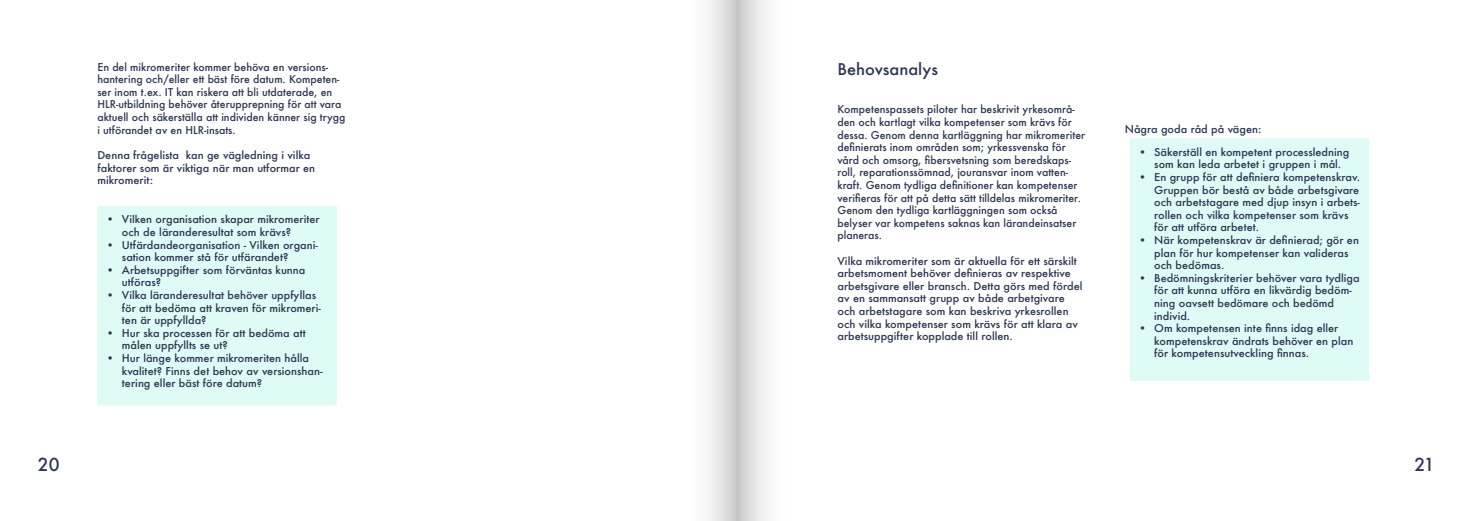
<style>
.page{position:relative;width:1474px;height:521px;background:#fff}
.page>*{position:absolute;margin:0;border:0;box-sizing:border-box;transform-origin:0 0}
.t1{font:500 17.5px "Futura";color:#2d3751}
.t2{font:500 15.75px "Futura";color:#2d3751;scale:1.04 1}
.t3{font:500 10.5px/12.6px "Futura";color:#2d3751;scale:1.04 1}
.t4{font:500 10.5px/12.6px "Futura";color:#2d3751}
</style>
<div class="page">
<div style="left:102px;top:210px;width:230px;height:191px;background:#defbf6"></div>
<div style="left:97px;top:206px;width:240px;height:199px;border:9px solid #defbf6"></div>
<div style="left:1134px;top:143px;width:230px;height:233px;background:#defbf6"></div>
<div style="left:1129px;top:138px;width:239px;height:243px;border:9px solid #defbf6"></div>
<div style="left:737px;top:0;width:49px;height:521px;background:linear-gradient(to right,#d0cfcf,#fff)"></div>
<div style="left:687px;top:0;width:50px;height:521px;background:linear-gradient(to right,#fff,#d2d2d2)"></div>
<p class="t4" style="left:97px;top:60px;width:249px">En del mikromeriter kommer behöva en versions&shy;hantering och/eller ett bäst före datum. Kompeten&shy;ser inom t.ex. IT kan riskera att bli utdaterade, en HLR-utbildning behöver återupprepning för att vara aktuell och säkerställa att individen känner sig trygg i utförandet av en HLR-insats.</p>
<p class="t3" style="left:97px;top:149px;width:211px">Denna frågelista kan ge vägledning i vilka faktorer som är viktiga när man utformar en mikromerit:</p>
<p class="t3" style="left:122px;top:213px;width:192px;text-indent:-16px">• Vilken organisation skapar mikromeriter och de läranderesultat som krävs?</p>
<p class="t3" style="left:122px;top:238px;width:190px;text-indent:-16px">• Utfärdandeorganisation - Vilken organi&shy;sation kommer stå för utfärandet?</p>
<p class="t3" style="left:122px;top:263px;width:178px;text-indent:-16px">• Arbetsuppgifter som förväntas kunna utföras?</p>
<p class="t3" style="left:122px;top:289px;width:193px;text-indent:-16px">• Vilka läranderesultat behöver uppfyllas för att bedöma att kraven för mikromeri&shy;ten är uppfyllda?</p>
<p class="t3" style="left:122px;top:326px;width:178px;text-indent:-16px">• Hur ska processen för att bedöma att målen uppfyllts se ut?</p>
<p class="t3" style="left:122px;top:352px;width:194px;text-indent:-16px">• Hur länge kommer mikromeriten hålla kvalitet? Finns det behov av versionshan&shy;tering eller bäst före datum?</p>
<h2 class="t2" style="left:837px;top:58px;width:98px">Behovsanalys</h2>
<p class="t4" style="left:837px;top:103px;width:249px">Kompetenspassets piloter har beskrivit yrkesområ&shy;den och kartlagt vilka kompetenser som krävs för dessa. Genom denna kartläggning har mikromeriter definierats inom områden som; yrkessvenska för vård och omsorg, fibersvetsning som beredskaps&shy;roll, reparationssömnad, jouransvar inom vatten&shy;kraft. Genom tydliga definitioner kan kompetenser verifieras för att på detta sätt tilldelas mikromeriter.<br>Genom den tydliga kartläggningen som också belyser var kompetens saknas kan lärandeinsatser planeras.</p>
<p class="t3" style="left:837px;top:254px;width:237px">Vilka mikromeriter som är aktuella för ett särskilt arbetsmoment behöver definieras av respektive arbetsgivare eller bransch. Detta görs med fördel av en sammansatt grupp av både arbetgivare och arbetstagare som kan beskriva yrkesrollen och vilka kompetenser som krävs för att klara av arbetsuppgifter kopplade till rollen.</p>
<p class="t3" style="left:1124px;top:123px;width:133px">Några goda råd på vägen:</p>
<p class="t3" style="left:1154px;top:145px;width:189px;text-indent:-16px">• Säkerställ en kompetent processledning som kan leda arbetet i gruppen i mål.</p>
<p class="t3" style="left:1154px;top:171px;width:200px;text-indent:-16px">• En grupp för att definiera kompetenskrav.<br>Gruppen bör bestå av både arbetsgivare och arbetstagare med djup insyn i arbets&shy;rollen och vilka kompetenser som krävs för att utföra arbetet.</p>
<p class="t3" style="left:1154px;top:234px;width:198px;text-indent:-16px">• När kompetenskrav är definierad; gör en plan för hur kompetenser kan valideras och bedömas.</p>
<p class="t3" style="left:1154px;top:271px;width:199px;text-indent:-16px">• Bedömningskriterier behöver vara tydliga för att kunna utföra en likvärdig bedöm&shy;ning oavsett bedömare och bedömd individ.</p>
<p class="t3" style="left:1154px;top:322px;width:193px;text-indent:-16px">• Om kompetensen inte finns idag eller kompetenskrav ändrats behöver en plan för kompetensutveckling finnas.</p>
<h1 class="t1" style="left:38px;top:452px;width:23px">20</h1>
<h1 class="t1" style="left:1414px;top:452px;width:22px">21</h1>
</div>
